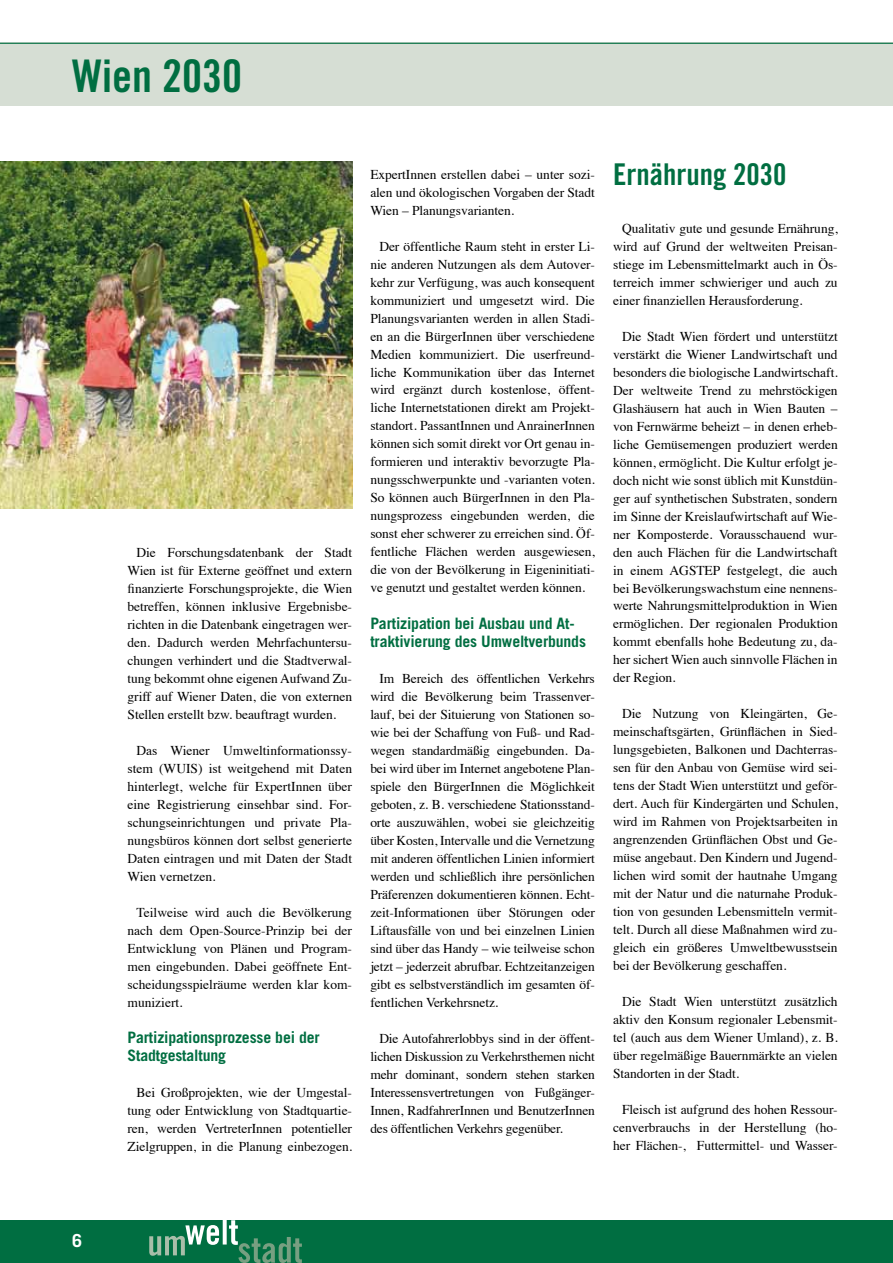
<style>
.page{position:relative;width:893px;height:1263px;background:#fff}
.page>*{position:absolute;margin:0;border:0;box-sizing:border-box;transform-origin:0 0}
.t1{font:45px "Trade Gothic Bold Cond Twenty";color:#006e41}
.t2{font:30px "Trade Gothic Bold Cond Twenty";color:#006e41}
.t3{font:700 18px "Trade Gothic";color:#fff}
.t4{font:700 15.75px/18px "Trade Gothic";letter-spacing:-.01em;color:#006e41}
.t5{font:13.5px/18px "Times";letter-spacing:-.005em;color:#000;text-align:justify}
</style>
<div class="page">
<div style="left:0;top:1220px;width:893px;height:43px;background:#006e41"></div>
<div style="left:0;top:43px;width:893px;height:63px;background:#d6ded4"></div>
<svg style="left:149px;top:1225px;width:70px;height:31px"></svg>
<svg style="left:223px;top:1220px;width:4px;height:24px"></svg>
<svg style="left:229px;top:1220px;width:73px;height:43px"></svg>
<hr style="left:0;top:43px;width:893px;height:1px;background:#006e41">
<img style="left:0;top:162px;width:352px;height:347px">
<h1 class="t1" style="left:72px;top:48px;width:171px">Wien 2030</h1>
<p class="t5" style="left:128px;top:542px;width:226px;text-indent:9px">Die Forschungsdatenbank der Stadt Wien ist für Externe geöffnet und extern finanzierte Forschungsprojekte, die Wien betreffen, können inklusive Ergebnisbe&shy;richten in die Datenbank eingetragen wer&shy;den. Dadurch werden Mehrfachuntersu&shy;chungen verhindert und die Stadtverwal&shy;tung bekommt ohne eigenen Aufwand Zu&shy;griff auf Wiener Daten, die von externen Stellen erstellt bzw. beauftragt wurden.</p>
<p class="t5" style="left:128px;top:740px;width:226px;text-indent:9px">Das Wiener Umweltinformationssy&shy;stem (WUIS) ist weitgehend mit Daten hinterlegt, welche für ExpertInnen über eine Registrierung einsehbar sind. For&shy;schungseinrichtungen und private Pla&shy;nungsbüros können dort selbst generierte Daten eintragen und mit Daten der Stadt Wien vernetzen.</p>
<p class="t5" style="left:128px;top:902px;width:226px;text-indent:9px">Teilweise wird auch die Bevölkerung nach dem Open-Source-Prinzip bei der Entwicklung von Plänen und Program&shy;men eingebunden. Dabei geöffnete Ent&shy;scheidungsspielräume werden klar kom&shy;muniziert.</p>
<p class="t4" style="left:128px;top:1028px;width:194px">Partizipationsprozesse bei der<br>Stadtgestaltung</p>
<p class="t5" style="left:128px;top:1082px;width:226px;text-indent:9px">Bei Großprojekten, wie der Umgestal&shy;tung oder Entwicklung von Stadtquartie&shy;ren, werden VertreterInnen potentieller Zielgruppen, in die Planung einbezogen.</p>
<p class="t5" style="left:370px;top:164px;width:226px">ExpertInnen erstellen dabei – unter sozi&shy;alen und ökologischen Vorgaben der Stadt Wien – Planungsvarianten.</p>
<p class="t5" style="left:370px;top:236px;width:226px;text-indent:9px">Der öffentliche Raum steht in erster Li&shy;nie anderen Nutzungen als dem Autover&shy;kehr zur Verfügung, was auch konsequent kommuniziert und umgesetzt wird. Die Planungsvarianten werden in allen Stadi&shy;en an die BürgerInnen über verschiedene Medien kommuniziert. Die userfreund&shy;liche Kommunikation über das Internet wird ergänzt durch kostenlose, öffent&shy;liche Internetstationen direkt am Projekt&shy;standort. PassantInnen und AnrainerInnen können sich somit direkt vor Ort genau in&shy;formieren und interaktiv bevorzugte Pla&shy;nungsschwerpunkte und -varianten voten.<br>So können auch BürgerInnen in den Pla&shy;nungsprozess eingebunden werden, die sonst eher schwerer zu erreichen sind. Öf&shy;fentliche Flächen werden ausgewiesen, die von der Bevölkerung in Eigeninitiati&shy;ve genutzt und gestaltet werden können.</p>
<p class="t4" style="left:370px;top:614px;width:217px">Partizipation bei Ausbau und At&shy;traktivierung des Umweltverbunds</p>
<p class="t5" style="left:370px;top:668px;width:226px;text-indent:9px">Im Bereich des öffentlichen Verkehrs wird die Bevölkerung beim Trassenver&shy;lauf, bei der Situierung von Stationen so&shy;wie bei der Schaffung von Fuß- und Rad&shy;wegen standardmäßig eingebunden. Da&shy;bei wird über im Internet angebotene Plan&shy;spiele den BürgerInnen die Möglichkeit geboten, z. B. verschiedene Stationsstand&shy;orte auszuwählen, wobei sie gleichzeitig über Kosten, Intervalle und die Vernetzung mit anderen öffentlichen Linien informiert werden und schließlich ihre persönlichen Präferenzen dokumentieren können. Echt&shy;zeit-Informationen über Störungen oder Liftausfälle von und bei einzelnen Linien sind über das Handy – wie teilweise schon jetzt – jederzeit abrufbar. Echtzeitanzeigen gibt es selbstverständlich im gesamten öf&shy;fentlichen Verkehrsnetz.</p>
<p class="t5" style="left:370px;top:1028px;width:226px;text-indent:9px">Die Autofahrerlobbys sind in der öffent&shy;lichen Diskussion zu Verkehrsthemen nicht mehr dominant, sondern stehen starken Interessensvertretungen von Fußgänger-Innen, RadfahrerInnen und BenutzerInnen des öffentlichen Verkehrs gegenüber.</p>
<h2 class="t2" style="left:613px;top:156px;width:175px">Ernährung 2030</h2>
<p class="t5" style="left:613px;top:218px;width:226px;text-indent:9px">Qualitativ gute und gesunde Ernährung, wird auf Grund der weltweiten Preisan&shy;stiege im Lebensmittelmarkt auch in Ös&shy;terreich immer schwieriger und auch zu einer finanziellen Herausforderung.</p>
<p class="t5" style="left:613px;top:326px;width:226px;text-indent:9px">Die Stadt Wien fördert und unterstützt verstärkt die Wiener Landwirtschaft und besonders die biologische Landwirtschaft.<br>Der weltweite Trend zu mehrstöckigen Glashäusern hat auch in Wien Bauten – von Fernwärme beheizt – in denen erheb&shy;liche Gemüsemengen produziert werden können, ermöglicht. Die Kultur erfolgt je&shy;doch nicht wie sonst üblich mit Kunstdün&shy;ger auf synthetischen Substraten, sondern im Sinne der Kreislaufwirtschaft auf Wie&shy;ner Komposterde. Vorausschauend wur&shy;den auch Flächen für die Landwirtschaft in einem AGSTEP festgelegt, die auch bei Bevölkerungswachstum eine nennens&shy;werte Nahrungsmittelproduktion in Wien ermöglichen. Der regionalen Produktion kommt ebenfalls hohe Bedeutung zu, da&shy;her sichert Wien auch sinnvolle Flächen in der Region.</p>
<p class="t5" style="left:613px;top:704px;width:226px;text-indent:9px">Die Nutzung von Kleingärten, Ge&shy;meinschaftsgärten, Grünflächen in Sied&shy;lungsgebieten, Balkonen und Dachterras&shy;sen für den Anbau von Gemüse wird sei&shy;tens der Stadt Wien unterstützt und geför&shy;dert. Auch für Kindergärten und Schulen, wird im Rahmen von Projektsarbeiten in angrenzenden Grünflächen Obst und Ge&shy;müse angebaut. Den Kindern und Jugend&shy;lichen wird somit der hautnahe Umgang mit der Natur und die naturnahe Produk&shy;tion von gesunden Lebensmitteln vermit&shy;telt. Durch all diese Maßnahmen wird zu&shy;gleich ein größeres Umweltbewusstsein bei der Bevölkerung geschaffen.</p>
<p class="t5" style="left:613px;top:992px;width:226px;text-indent:9px">Die Stadt Wien unterstützt zusätzlich aktiv den Konsum regionaler Lebensmit&shy;tel (auch aus dem Wiener Umland), z. B. über regelmäßige Bauernmärkte an vielen Standorten in der Stadt.</p>
<p class="t5" style="left:613px;top:1100px;width:226px;text-indent:9px">Fleisch ist aufgrund des hohen Ressour&shy;cenverbrauchs in der Herstellung (ho&shy;her Flächen-, Futtermittel- und Wasser-</p>
<h3 class="t3" style="left:72px;top:1229px;width:12px">6</h3>
</div>
